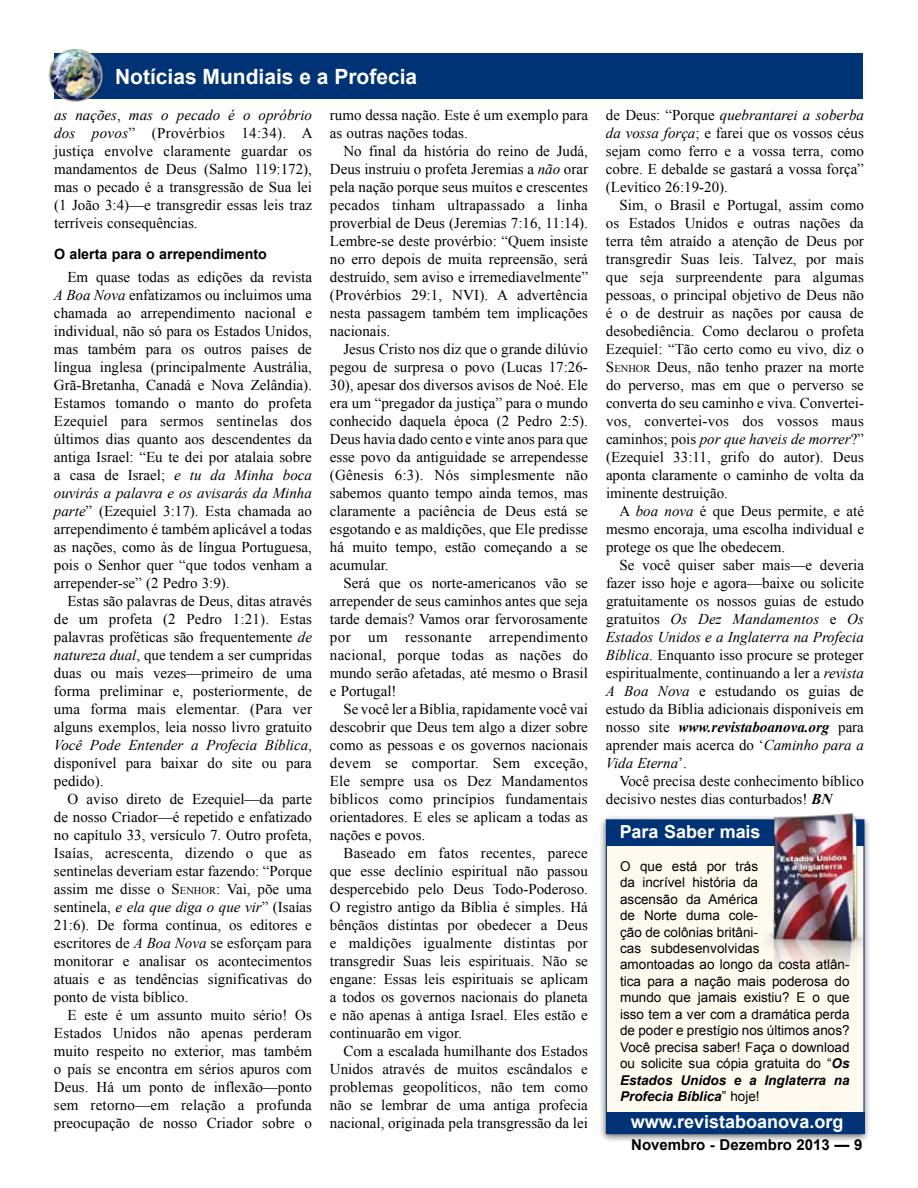
<style>
.page{position:relative;width:918px;height:1188px;background:#fff}
.page>*{position:absolute;margin:0;border:0;box-sizing:border-box;transform-origin:0 0}
.t1{font:700 21px "Arial";color:#fff}
.t2{font:700 18px "Arial";color:#fff}
.t3{font:15px/18px "Times New Roman";color:#000;text-align:justify}
.t4{font:700 15px "Arial";color:#000}
.t5{font:700 14.25px "Arial";color:#000}
.t6{font:13.5px/16.5px "Arial";color:#000}
.s1{font-style:italic}
.s2{font-size:10.5px}
.s3{font-weight:700;font-style:italic}
</style>
<div class="page">
<div style="left:599px;top:815px;width:273px;height:329px;background:#000;opacity:.6"></div>
<div style="left:606px;top:819px;width:258px;height:315px;background:#fffaf0;border:1px solid #003375"></div>
<div style="left:606px;top:820px;width:258px;height:26px;background:#003375"></div>
<div style="left:606px;top:1113px;width:258px;height:21px;background:#003375"></div>
<img style="left:764px;top:813px;width:99px;height:162px">
<div style="left:55px;top:53px;width:808px;height:46px;background:#003375"></div>
<img style="left:48px;top:49px;width:55px;height:53px">
<h1 class="t1" style="left:115px;top:63px;width:304px">Notícias Mundiais e a Profecia</h1>
<p class="t3" style="left:54px;top:106px;width:260px"><span class="s1">as nações</span>, <span class="s1">mas o pecado é o opróbrio dos povos</span>” (Provérbios 14:34). A justiça envolve claramente guardar os mandamentos de Deus (Salmo 119:172), mas o pecado é a transgressão de Sua lei (1 João 3:4)—e transgredir essas leis traz terríveis consequências.</p>
<p class="t5" style="left:54px;top:245px;width:215px">O alerta para o arrependimento</p>
<p class="t3" style="left:54px;top:267px;width:260px;text-indent:14px">Em quase todas as edições da revista <span class="s1">A Boa Nova</span> enfatizamos ou incluimos uma chamada ao arrependimento nacional e individual, não só para os Estados Unidos, mas também para os outros países de língua inglesa (principalmente Austrália, Grã-Bretanha, Canadá e Nova Zelândia).<br>Estamos tomando o manto do profeta Ezequiel para sermos sentinelas dos últimos dias quanto aos descendentes da antiga Israel: “Eu te dei por atalaia sobre a casa de Israel; <span class="s1">e tu da Minha boca ouvirás a palavra e os avisarás da Minha parte</span>” (Ezequiel 3:17). Esta chamada ao arrependimento é também aplicável a todas as nações, como às de língua Portuguesa, pois o Senhor quer “que todos venham a arrepender-se” (2 Pedro 3:9).</p>
<p class="t3" style="left:54px;top:591px;width:260px;text-indent:14px">Estas são palavras de Deus, ditas através de um profeta (2 Pedro 1:21). Estas palavras proféticas são frequentemente <span class="s1">de natureza dual</span>, que tendem a ser cumpridas duas ou mais vezes—primeiro de uma forma preliminar e, posteriormente, de uma forma mais elementar. (Para ver alguns exemplos, leia nosso livro gratuito <span class="s1">Você Pode Entender a Profecia Bíblica</span>, disponível para baixar do site ou para pedido).</p>
<p class="t3" style="left:54px;top:789px;width:260px;text-indent:14px">O aviso direto de Ezequiel—da parte de nosso Criador—é repetido e enfatizado no capítulo 33, versículo 7. Outro profeta, Isaías, acrescenta, dizendo o que as sentinelas deveriam estar fazendo: “Porque assim me disse o S<span class="s2">ENHOR</span>: Vai, põe uma sentinela, <span class="s1">e ela que diga o que vir</span>” (Isaías 21:6). De forma contínua, os editores e escritores de <span class="s1">A Boa Nova</span> se esforçam para monitorar e analisar os acontecimentos atuais e as tendências significativas do ponto de vista bíblico.</p>
<p class="t3" style="left:54px;top:1005px;width:260px;text-indent:14px">E este é um assunto muito sério! Os Estados Unidos não apenas perderam muito respeito no exterior, mas também o país se encontra em sérios apuros com Deus. Há um ponto de inflexão—ponto sem retorno—em relação a profunda preocupação de nosso Criador sobre o</p>
<p class="t3" style="left:330px;top:106px;width:260px">rumo dessa nação. Este é um exemplo para as outras nações todas.</p>
<p class="t3" style="left:330px;top:142px;width:260px;text-indent:14px">No final da história do reino de Judá, Deus instruiu o profeta Jeremias a <span class="s1">não</span> orar pela nação porque seus muitos e crescentes pecados tinham ultrapassado a linha proverbial de Deus (Jeremias 7:16, 11:14).<br>Lembre-se deste provérbio: “Quem insiste no erro depois de muita repreensão, será destruído, sem aviso e irremediavelmente” (Provérbios 29:1, NVI). A advertência nesta passagem também tem implicações nacionais.</p>
<p class="t3" style="left:330px;top:340px;width:260px;text-indent:14px">Jesus Cristo nos diz que o grande dilúvio pegou de surpresa o povo (Lucas 17:26- 30), apesar dos diversos avisos de Noé. Ele era um “pregador da justiça” para o mundo conhecido daquela época (2 Pedro 2:5).<br>Deus havia dado cento e vinte anos para que esse povo da antiguidade se arrependesse (Gênesis 6:3). Nós simplesmente não sabemos quanto tempo ainda temos, mas claramente a paciência de Deus está se esgotando e as maldições, que Ele predisse há muito tempo, estão começando a se acumular.</p>
<p class="t3" style="left:330px;top:574px;width:260px;text-indent:14px">Será que os norte-americanos vão se arrepender de seus caminhos antes que seja tarde demais? Vamos orar fervorosamente por um ressonante arrependimento nacional, porque todas as nações do mundo serão afetadas, até mesmo o Brasil e Portugal!</p>
<p class="t3" style="left:330px;top:700px;width:260px;text-indent:14px">Se você ler a Bíblia, rapidamente você vai descobrir que Deus tem algo a dizer sobre como as pessoas e os governos nacionais devem se comportar. Sem exceção, Ele sempre usa os Dez Mandamentos bíblicos como princípios fundamentais orientadores. E eles se aplicam a todas as nações e povos.</p>
<p class="t3" style="left:330px;top:844px;width:260px;text-indent:14px">Baseado em fatos recentes, parece que esse declínio espiritual não passou despercebido pelo Deus Todo-Poderoso.<br>O registro antigo da Bíblia é simples. Há bênçãos distintas por obedecer a Deus e maldições igualmente distintas por transgredir Suas leis espirituais. Não se engane: Essas leis espirituais se aplicam a todos os governos nacionais do planeta e não apenas à antiga Israel. Eles estão e continuarão em vigor.</p>
<p class="t3" style="left:330px;top:1042px;width:259px;text-indent:14px">Com a escalada humilhante dos Estados Unidos através de muitos escândalos e problemas geopolíticos, não tem como não se lembrar de uma antiga profecia nacional, originada pela transgressão da lei</p>
<p class="t3" style="left:606px;top:106px;width:260px">de Deus: “Porque <span class="s1">quebrantarei a soberba da vossa força</span>; e farei que os vossos céus sejam como ferro e a vossa terra, como cobre. E debalde se gastará a vossa força” (Levítico 26:19-20).</p>
<p class="t3" style="left:606px;top:196px;width:260px;text-indent:14px">Sim, o Brasil e Portugal, assim como os Estados Unidos e outras nações da terra têm atraído a atenção de Deus por transgredir Suas leis. Talvez, por mais que seja surpreendente para algumas pessoas, o principal objetivo de Deus não é o de destruir as nações por causa de desobediência. Como declarou o profeta Ezequiel: “Tão certo como eu vivo, diz o S<span class="s2">ENHOR</span> Deus, não tenho prazer na morte do perverso, mas em que o perverso se converta do seu caminho e viva. Convertei&shy;vos, convertei-vos dos vossos maus caminhos; pois <span class="s1">por que haveis de morrer</span>?” (Ezequiel 33:11, grifo do autor). Deus aponta claramente o caminho de volta da iminente destruição.</p>
<p class="t3" style="left:606px;top:502px;width:260px;text-indent:14px">A <span class="s1">boa nova</span> é que Deus permite, e até mesmo encoraja, uma escolha individual e protege os que lhe obedecem.</p>
<p class="t3" style="left:606px;top:556px;width:260px;text-indent:14px">Se você quiser saber mais—e deveria fazer isso hoje e agora—baixe ou solicite gratuitamente os nossos guias de estudo gratuitos <span class="s1">Os Dez Mandamentos</span> e <span class="s1">Os Estados Unidos e a Inglaterra na Profecia Bíblica</span>. Enquanto isso procure se proteger espiritualmente, continuando a ler a <span class="s1">revista A Boa Nova</span> e estudando os guias de estudo da Bíblia adicionais disponíveis em nosso site <span class="s3">www.revistaboanova.org</span> para aprender mais acerca do ‘<span class="s1">Caminho para a Vida Eterna</span>’.</p>
<p class="t3" style="left:606px;top:772px;width:259px;text-indent:14px">Você precisa deste conhecimento bíblico decisivo nestes dias conturbados! <span class="s3">BN</span></p>
<p class="t2" style="left:620px;top:820px;width:142px">Para Saber mais</p>
<p class="t6" style="left:620px;top:858px;width:231px">O que está por trás<br>da incrível história da<br>ascensão da América<br>de Norte duma cole-<br>ção de colônias britâni-<br>cas subdesenvolvidas<br>amontoadas ao longo da costa atlân&shy;tica para a nação mais poderosa do mundo que jamais existiu? E o que isso tem a ver com a dramática perda de poder e prestígio nos últimos anos?<br>Você precisa saber! Faça o download ou solicite sua cópia gratuita do “<span class="s3">Os<br>Estados Unidos e a Inglaterra na<br>Profecia Bíblica</span>” hoje!</p>
<p class="t2" style="left:631px;top:1110px;width:214px">www.revistaboanova.org</p>
<p class="t4" style="left:631px;top:1134px;width:233px">Novembro - Dezembro 2013 — 9</p>
</div>
